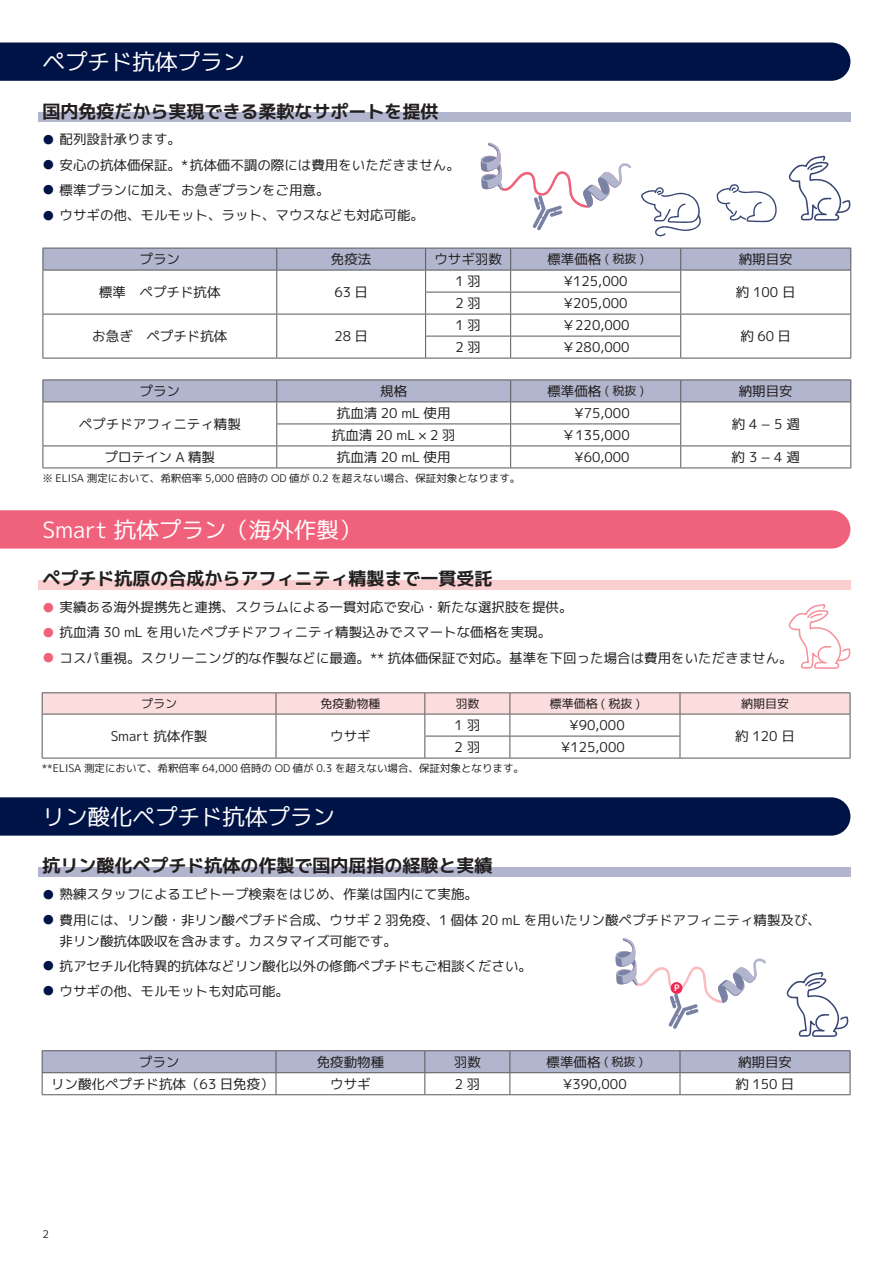
<style>
.page{position:relative;width:893px;height:1263px;background:#fff}
.page>*{position:absolute;margin:0;border:0;box-sizing:border-box;transform-origin:0 0}
.t1{font:22.5px "mplus 1 p regular";color:#fff}
.t2{font:18px "mplus 1 p bold";color:#231f20}
.t3{font:13.5px/21px "mplus 1 p regular";color:#231f20}
.t4{font:12px "mplus 1 p regular";color:#231f20}
.t5{font:10.5px "mplus 1 p regular";color:#231f20}
.s1{font-size:12px;color:#001347}
.s2{font-size:12px}
.s3{font-size:12px;color:#f0617b}
</style>
<div class="page">
<div style="left:0;top:43px;width:850px;height:38px;background:#001347"></div>
<div style="left:38px;top:113px;width:812px;height:9px;background:#b1b5cd"></div>
<svg style="left:43px;top:248px;width:808px;height:110px"></svg>
<hr style="left:43px;top:358px;width:234px;height:1px;background:#57585a">
<hr style="left:277px;top:358px;width:149px;height:1px;background:#57585a">
<hr style="left:426px;top:358px;width:85px;height:1px;background:#57585a">
<hr style="left:511px;top:358px;width:170px;height:1px;background:#57585a">
<hr style="left:681px;top:358px;width:170px;height:1px;background:#57585a">
<hr style="left:43px;top:379px;width:234px;height:1px;background:#57585a">
<hr style="left:277px;top:379px;width:234px;height:1px;background:#57585a">
<hr style="left:511px;top:379px;width:170px;height:1px;background:#57585a">
<hr style="left:681px;top:379px;width:170px;height:1px;background:#57585a">
<svg style="left:43px;top:380px;width:808px;height:88px"></svg>
<hr style="left:43px;top:468px;width:234px;height:1px;background:#57585a">
<hr style="left:277px;top:468px;width:234px;height:1px;background:#57585a">
<hr style="left:511px;top:468px;width:170px;height:1px;background:#57585a">
<hr style="left:681px;top:468px;width:170px;height:1px;background:#57585a">
<svg style="left:641px;top:187px;width:60px;height:50px"></svg>
<svg style="left:716px;top:184px;width:61px;height:38px"></svg>
<svg style="left:481px;top:142px;width:150px;height:89px"></svg>
<svg style="left:788px;top:155px;width:63px;height:66px"></svg>
<svg style="left:786px;top:972px;width:63px;height:65px"></svg>
<div style="left:0;top:797px;width:850px;height:39px;background:#001347"></div>
<div style="left:38px;top:867px;width:812px;height:10px;background:#b1b5cd"></div>
<hr style="left:42px;top:1050px;width:234px;height:1px;background:#57585a">
<hr style="left:276px;top:1050px;width:149px;height:1px;background:#57585a">
<hr style="left:425px;top:1050px;width:85px;height:1px;background:#57585a">
<hr style="left:510px;top:1050px;width:170px;height:1px;background:#57585a">
<hr style="left:680px;top:1050px;width:170px;height:1px;background:#57585a">
<svg style="left:42px;top:1051px;width:809px;height:43px"></svg>
<hr style="left:42px;top:1094px;width:234px;height:1px;background:#57585a">
<hr style="left:276px;top:1094px;width:149px;height:1px;background:#57585a">
<hr style="left:425px;top:1094px;width:85px;height:1px;background:#57585a">
<hr style="left:510px;top:1094px;width:170px;height:1px;background:#57585a">
<hr style="left:680px;top:1094px;width:170px;height:1px;background:#57585a">
<div style="left:0;top:510px;width:850px;height:39px;background:#f0617b"></div>
<div style="left:38px;top:580px;width:812px;height:10px;background:#facdce"></div>
<hr style="left:42px;top:692px;width:234px;height:1px;background:#57585a">
<hr style="left:276px;top:692px;width:149px;height:1px;background:#57585a">
<hr style="left:425px;top:692px;width:85px;height:1px;background:#57585a">
<hr style="left:510px;top:692px;width:170px;height:1px;background:#57585a">
<hr style="left:680px;top:692px;width:170px;height:1px;background:#57585a">
<svg style="left:42px;top:693px;width:809px;height:65px"></svg>
<hr style="left:42px;top:758px;width:234px;height:1px;background:#57585a">
<hr style="left:276px;top:758px;width:149px;height:1px;background:#57585a">
<hr style="left:425px;top:758px;width:85px;height:1px;background:#57585a">
<hr style="left:510px;top:758px;width:170px;height:1px;background:#57585a">
<hr style="left:680px;top:758px;width:170px;height:1px;background:#57585a">
<svg style="left:788px;top:603px;width:63px;height:66px"></svg>
<svg style="left:615px;top:938px;width:151px;height:91px"></svg>
<h1 class="t1" style="left:43px;top:46px;width:204px">ペプチド抗体プラン</h1>
<h2 class="t2" style="left:43px;top:98px;width:398px">国内免疫だから実現できる柔軟なサポートを提供</h2>
<p class="t3" style="left:43px;top:129px;width:140px"><span class="s1">●</span> 配列設計承ります。</p>
<p class="t3" style="left:43px;top:154px;width:419px"><span class="s1">●</span> 安心の抗体価保証。*抗体価不調の際には費用をいただきません。</p>
<p class="t3" style="left:43px;top:179px;width:289px"><span class="s1">●</span> 標準プランに加え、お急ぎプランをご用意。</p>
<p class="t3" style="left:43px;top:205px;width:383px"><span class="s1">●</span> ウサギの他、モルモット、ラット、マウスなども対応可能。</p>
<p class="t3" style="left:140px;top:248px;width:42px">プラン</p>
<p class="t3" style="left:331px;top:248px;width:42px">免疫法</p>
<p class="t3" style="left:434px;top:248px;width:69px">ウサギ羽数</p>
<p class="t3" style="left:547px;top:248px;width:98px">標準価格 <span class="s2">( 税抜 )</span></p>
<p class="t3" style="left:739px;top:248px;width:55px">納期目安</p>
<p class="t3" style="left:99px;top:281px;width:123px">標準　ペプチド抗体</p>
<p class="t3" style="left:334px;top:281px;width:35px">63 日</p>
<p class="t3" style="left:455px;top:270px;width:27px">1羽</p>
<p class="t3" style="left:564px;top:270px;width:65px">¥125,000</p>
<p class="t3" style="left:736px;top:281px;width:61px">約 100 日</p>
<p class="t3" style="left:455px;top:292px;width:27px">2羽</p>
<p class="t3" style="left:564px;top:292px;width:65px">¥205,000</p>
<p class="t3" style="left:92px;top:325px;width:136px">お急ぎ　ペプチド抗体</p>
<p class="t3" style="left:334px;top:325px;width:35px">28 日</p>
<p class="t3" style="left:455px;top:314px;width:27px">1羽</p>
<p class="t3" style="left:562px;top:314px;width:69px">￥220,000</p>
<p class="t3" style="left:455px;top:336px;width:27px">2羽</p>
<p class="t3" style="left:562px;top:336px;width:69px">￥280,000</p>
<p class="t3" style="left:740px;top:325px;width:52px">約60日</p>
<p class="t3" style="left:140px;top:380px;width:42px">プラン</p>
<p class="t3" style="left:380px;top:380px;width:28px">規格</p>
<p class="t3" style="left:547px;top:380px;width:98px">標準価格 <span class="s2">( 税抜 )</span></p>
<p class="t3" style="left:739px;top:380px;width:55px">納期目安</p>
<p class="t3" style="left:79px;top:413px;width:163px">ペプチドアフィニティ精製</p>
<p class="t3" style="left:337px;top:402px;width:115px">抗血清 20 mL 使用</p>
<p class="t3" style="left:575px;top:402px;width:57px">¥75,000</p>
<p class="t3" style="left:732px;top:413px;width:70px">約 4−5 週</p>
<p class="t3" style="left:332px;top:424px;width:125px">抗血清 20 mL × 2 羽</p>
<p class="t3" style="left:562px;top:424px;width:69px">￥135,000</p>
<p class="t3" style="left:104px;top:446px;width:112px">プロテイン A 精製</p>
<p class="t3" style="left:337px;top:446px;width:115px">抗血清 20 mL 使用</p>
<p class="t3" style="left:575px;top:446px;width:57px">¥60,000</p>
<p class="t3" style="left:732px;top:446px;width:70px">約 3−4 週</p>
<p class="t5" style="left:43px;top:470px;width:479px">※ ELISA 測定において、希釈倍率 5,000 倍時の OD 値が 0.2 を超えない場合、保証対象となります。</p>
<h1 class="t1" style="left:43px;top:513px;width:320px">Smart 抗体プラン（海外作製）</h1>
<h2 class="t2" style="left:43px;top:566px;width:452px">ペプチド抗原の合成からアフィニティ精製まで一貫受託</h2>
<p class="t3" style="left:43px;top:597px;width:532px"><span class="s3">●</span> 実績ある海外提携先と連携、スクラムによる一貫対応で安心・新たな選択肢を提供。</p>
<p class="t3" style="left:43px;top:622px;width:510px"><span class="s3">●</span> 抗血清 30 mL を用いたペプチドアフィニティ精製込みでスマートな価格を実現。</p>
<p class="t3" style="left:43px;top:647px;width:752px"><span class="s3">●</span> コスパ重視。スクリーニング的な作製などに最適。** 抗体価保証で対応。基準を下回った場合は費用をいただきません。</p>
<p class="t4" style="left:141px;top:695px;width:37px">プラン</p>
<p class="t4" style="left:320px;top:695px;width:61px">免疫動物種</p>
<p class="t4" style="left:455px;top:695px;width:25px">羽数</p>
<p class="t4" style="left:550px;top:695px;width:92px">標準価格 ( 税抜 )</p>
<p class="t4" style="left:741px;top:695px;width:49px">納期目安</p>
<p class="t3" style="left:111px;top:725px;width:98px">Smart 抗体作製</p>
<p class="t3" style="left:330px;top:725px;width:42px">ウサギ</p>
<p class="t3" style="left:454px;top:714px;width:27px">1 羽</p>
<p class="t3" style="left:570px;top:714px;width:57px">¥90,000</p>
<p class="t3" style="left:735px;top:725px;width:61px">約 120 日</p>
<p class="t3" style="left:454px;top:736px;width:27px">2 羽</p>
<p class="t3" style="left:561px;top:736px;width:65px">¥125,000</p>
<p class="t5" style="left:42px;top:760px;width:484px">**ELISA 測定において、希釈倍率 64,000 倍時の OD 値が 0.3 を超えない場合、保証対象となります。</p>
<h1 class="t1" style="left:43px;top:800px;width:294px">リン酸化ペプチド抗体プラン</h1>
<h2 class="t2" style="left:43px;top:853px;width:452px">抗リン酸化ペプチド抗体の作製で国内屈指の経験と実績</h2>
<p class="t3" style="left:43px;top:884px;width:437px"><span class="s1">●</span> 熟練スタッフによるエピトープ検索をはじめ、作業は国内にて実施。</p>
<p class="t3" style="left:60px;top:909px;width:763px;text-indent:-17px"><span class="s1">●</span> 費用には、リン酸・非リン酸ペプチド合成、ウサギ 2 羽免疫、1 個体 20 mL を用いたリン酸ペプチドアフィニティ精製及び、非リン酸抗体吸収を含みます。カスタマイズ可能です。</p>
<p class="t3" style="left:43px;top:955px;width:491px"><span class="s1">●</span> 抗アセチル化特異的抗体などリン酸化以外の修飾ペプチドもご相談ください。</p>
<p class="t3" style="left:43px;top:980px;width:248px"><span class="s1">●</span> ウサギの他、モルモットも対応可能。</p>
<p class="t3" style="left:139px;top:1051px;width:42px">プラン</p>
<p class="t3" style="left:317px;top:1051px;width:69px">免疫動物種</p>
<p class="t3" style="left:454px;top:1051px;width:28px">羽数</p>
<p class="t3" style="left:547px;top:1051px;width:98px">標準価格 <span class="s2">( 税抜 )</span></p>
<p class="t3" style="left:738px;top:1051px;width:55px">納期目安</p>
<p class="t3" style="left:51px;top:1073px;width:224px">リン酸化ペプチド抗体（63 日免疫）</p>
<p class="t3" style="left:330px;top:1073px;width:42px">ウサギ</p>
<p class="t3" style="left:455px;top:1073px;width:27px">2羽</p>
<p class="t3" style="left:563px;top:1073px;width:65px">¥390,000</p>
<p class="t3" style="left:736px;top:1073px;width:60px">約 150 日</p>
<p class="t5" style="left:43px;top:1227px;width:8px">2</p>
</div>
